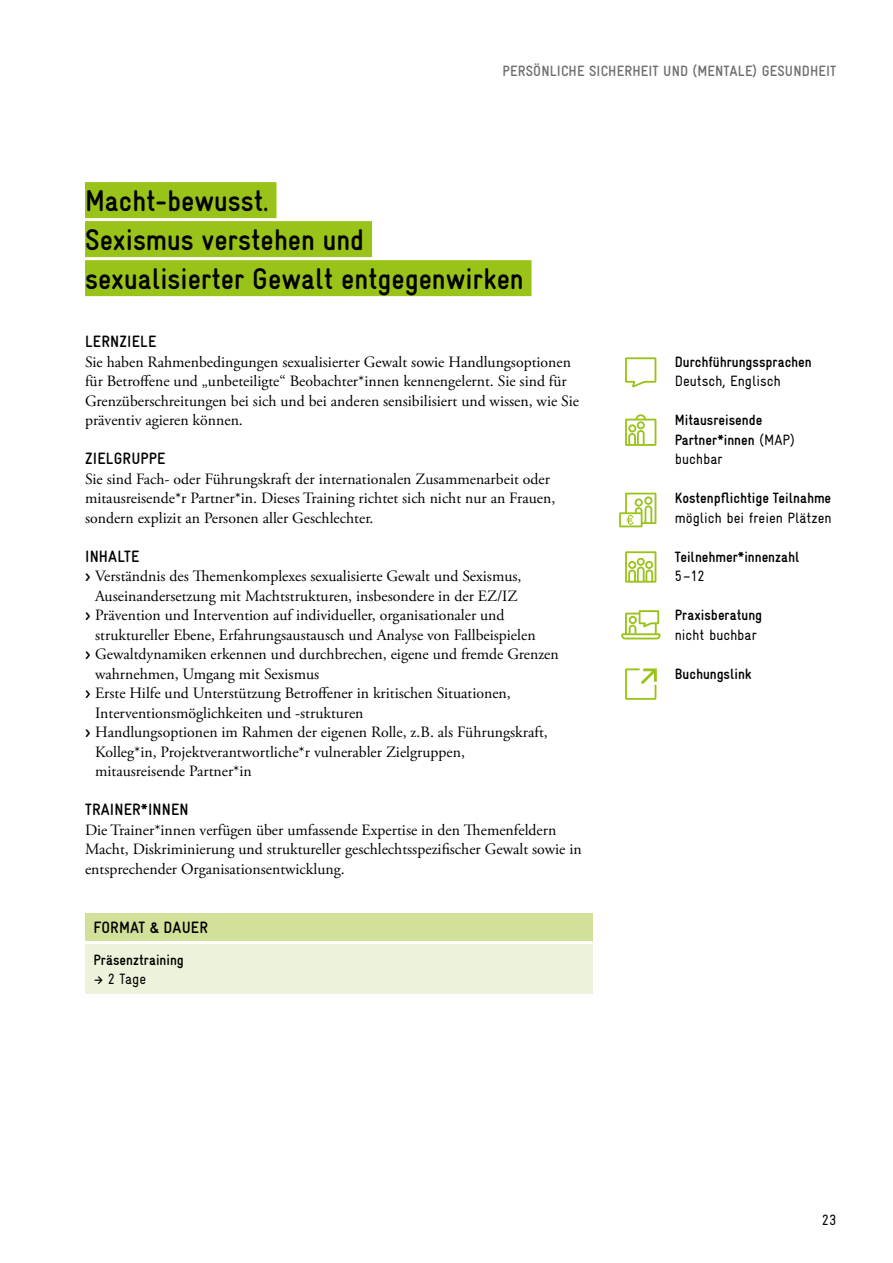
<style>
.page{position:relative;width:893px;height:1263px;background:#fff}
.page>*{position:absolute;margin:0;border:0;box-sizing:border-box;transform-origin:0 0}
.t1{font:700 condensed 30px/39px "GIZ Gravur Pro";color:#000}
.t2{font:700 condensed 16.5px "GIZ Gravur Pro";letter-spacing:.01em;color:#000}
.t3{font:15.75px/19.5px "Adobe Garamond Pro";color:#000}
.t4{font:700 condensed 15px/19.5px "GIZ Gravur Pro";color:#000}
.t5{font:condensed 15px "GIZ Gravur Pro";color:#000}
.t6{font:700 condensed 15px "GIZ Gravur Pro";letter-spacing:.01em;color:#6f6f6f}
.s1{font-family:"GIZ Gravur Pro";font-weight:700;font-stretch:condensed}
.s2{font-size:15.75px}
.s3{font-weight:400}
</style>
<div class="page">
<div style="left:85px;top:182px;width:191px;height:36px;background:#9ac319"></div>
<div style="left:85px;top:221px;width:287px;height:36px;background:#9ac319"></div>
<div style="left:85px;top:260px;width:446px;height:36px;background:#9ac319"></div>
<div style="left:85px;top:913px;width:507px;height:29px;background:#d1e19a"></div>
<div style="left:85px;top:942px;width:507px;height:51px;background:#edf3da"></div>
<hr style="left:85px;top:941px;width:507px;height:3px;background:#fff">
<svg style="left:625px;top:551px;width:31px;height:32px"></svg>
<svg style="left:625px;top:357px;width:31px;height:30px"></svg>
<svg style="left:621px;top:610px;width:39px;height:29px"></svg>
<svg style="left:625px;top:414px;width:31px;height:32px"></svg>
<svg style="left:625px;top:668px;width:32px;height:32px"></svg>
<svg style="left:619px;top:493px;width:37px;height:34px"></svg>
<p class="t6" style="left:503px;top:62px;width:335px">PERSÖNLICHE SICHERHEIT UND (MENTALE) GESUNDHEIT</p>
<h1 class="t1" style="left:85px;top:181px;width:440px">Macht-bewusst.<br>Sexismus verstehen und sexualisierter Gewalt entgegenwirken</h1>
<p class="t2" style="left:85px;top:332px;width:73px">LERNZIELE</p>
<p class="t3" style="left:85px;top:352px;width:495px">Sie haben Rahmenbedingungen sexualisierter Gewalt sowie Handlungsoptionen für Betroffene und „unbeteiligte“ Beobachter*innen kennengelernt. Sie sind für Grenzüberschreitungen bei sich und bei anderen sensibilisiert und wissen, wie Sie präventiv agieren können.</p>
<p class="t2" style="left:85px;top:449px;width:82px">ZIELGRUPPE</p>
<p class="t3" style="left:85px;top:469px;width:472px">Sie sind Fach- oder Führungskraft der internationalen Zusammenarbeit oder mitausreisende*r Partner*in. Dieses Training richtet sich nicht nur an Frauen, sondern explizit an Personen aller Geschlechter.</p>
<p class="t2" style="left:85px;top:546px;width:56px">INHALTE</p>
<p class="t3" style="left:85px;top:567px;width:438px"><span class="s1">&gt;</span> Verständnis des Themenkomplexes sexualisierte Gewalt und Sexismus,</p>
<p class="t3" style="left:95px;top:586px;width:424px">Auseinandersetzung mit Machtstrukturen, insbesondere in der EZ/IZ</p>
<p class="t3" style="left:85px;top:606px;width:421px"><span class="s1">&gt;</span> Prävention und Intervention auf individueller, organisationaler und</p>
<p class="t3" style="left:95px;top:625px;width:442px">struktureller Ebene, Erfahrungsaustausch und Analyse von Fallbeispielen</p>
<p class="t3" style="left:85px;top:645px;width:475px"><span class="s1">&gt;</span> Gewaltdynamiken erkennen und durchbrechen, eigene und fremde Grenzen</p>
<p class="t3" style="left:95px;top:664px;width:226px">wahrnehmen, Umgang mit Sexismus</p>
<p class="t3" style="left:85px;top:684px;width:427px"><span class="s1">&gt;</span> Erste Hilfe und Unterstützung Betroffener in kritischen Situationen,</p>
<p class="t3" style="left:95px;top:703px;width:270px">Interventionsmöglichkeiten und -strukturen</p>
<p class="t3" style="left:85px;top:723px;width:464px"><span class="s1">&gt;</span> Handlungsoptionen im Rahmen der eigenen Rolle, z.B. als Führungskraft,</p>
<p class="t3" style="left:95px;top:742px;width:371px">Kolleg*in, Projektverantwortliche*r vulnerabler Zielgruppen,</p>
<p class="t3" style="left:95px;top:762px;width:158px">mitausreisende Partner*in</p>
<p class="t2" style="left:85px;top:800px;width:105px">TRAINER*INNEN</p>
<p class="t3" style="left:85px;top:820px;width:498px">Die Trainer*innen verfügen über umfassende Expertise in den Themenfeldern<br>Macht, Diskriminierung und struktureller geschlechtsspezifischer Gewalt sowie in entsprechender Organisationsentwicklung.</p>
<p class="t2" style="left:94px;top:918px;width:116px">FORMAT &amp; DAUER</p>
<p class="t4" style="left:94px;top:950px;width:92px">Präsenztraining</p>
<p class="t5" style="left:94px;top:971px;width:54px"><span class="s2">→</span> 2 Tage</p>
<p class="t4" style="left:675px;top:352px;width:138px">Durchführungssprachen</p>
<p class="t5" style="left:675px;top:372px;width:107px">Deutsch, Englisch</p>
<p class="t4" style="left:675px;top:410px;width:122px">Mitausreisende<br>Partner*innen <span class="s3">(MAP) buchbar</span></p>
<p class="t4" style="left:675px;top:488px;width:158px">Kostenpflichtige Teilnahme</p>
<p class="t5" style="left:675px;top:509px;width:158px">möglich bei freien Plätzen</p>
<p class="t4" style="left:675px;top:547px;width:126px">Teilnehmer*innenzahl</p>
<p class="t5" style="left:675px;top:567px;width:31px">5–12</p>
<p class="t4" style="left:675px;top:605px;width:89px">Praxisberatung</p>
<p class="t5" style="left:675px;top:626px;width:84px">nicht buchbar</p>
<p class="t4" style="left:675px;top:664px;width:78px">Buchungslink</p>
<p class="t5" style="left:822px;top:1211px;width:16px">23</p>
</div>
